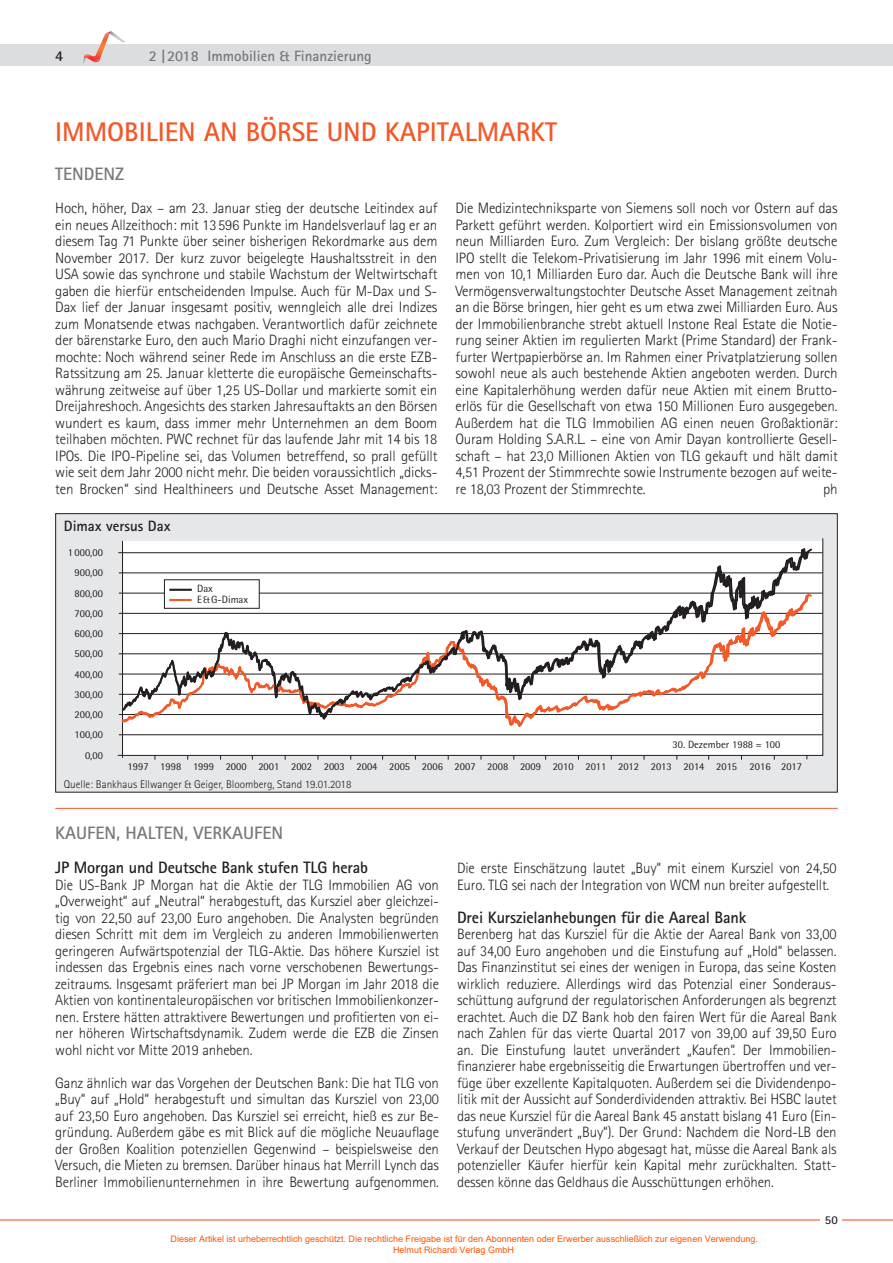
<style>
.page{position:relative;width:893px;height:1263px;background:#fff}
.page>*{position:absolute;margin:0;border:0;box-sizing:border-box;transform-origin:0 0}
.t1{font:700 27px "Rotis Sans Serif";color:#f15929}
.t2{font:700 18px "Rotis Sans Serif";color:#76787b}
.t3{font:700 16.5px "Rotis Sans Serif";letter-spacing:-.01em;color:#231f20}
.t4{font:300 15px/16.5px "Rotis Sans Serif";letter-spacing:-.01em;color:#231f20;text-align:justify}
.t5{font:700 15px "Rotis Sans Serif";color:#76787b}
.t6{font:700 15px "Rotis Sans Serif";color:#231f20}
.t7{font:700 12px "Rotis Sans Serif";color:#231f20}
.t8{font:300 11.25px "Rotis Sans Serif";color:#231f20}
.t9{font:10.5px/11.4px "Rotis Semi Sans";color:#231f20}
.t10{font:9px/10.8px "Arial";color:#ff5400}
</style>
<div class="page">
<div style="left:0;top:45px;width:893px;height:21px;background:#dcdddf"></div>
<svg style="left:83px;top:31px;width:43px;height:33px"></svg>
<hr style="left:0;top:1219px;width:893px;height:1px;background:#f15929">
<div style="left:821px;top:1214px;width:21px;height:13px;background:#fff"></div>
<hr style="left:55px;top:808px;width:783px;height:1px;background:#f15929">
<div style="left:56px;top:514px;width:781px;height:278px;background:#e6e7e9"></div>
<div style="left:123px;top:541px;width:699px;height:214px;background:#fff"></div>
<hr style="left:119px;top:572px;width:704px;height:1px;background:#231f20">
<hr style="left:119px;top:734px;width:704px;height:1px;background:#231f20">
<hr style="left:119px;top:714px;width:704px;height:1px;background:#231f20">
<hr style="left:119px;top:694px;width:704px;height:1px;background:#231f20">
<hr style="left:119px;top:674px;width:704px;height:1px;background:#231f20">
<hr style="left:119px;top:653px;width:704px;height:1px;background:#231f20">
<hr style="left:119px;top:633px;width:704px;height:1px;background:#231f20">
<hr style="left:119px;top:613px;width:704px;height:1px;background:#231f20">
<hr style="left:119px;top:593px;width:704px;height:1px;background:#231f20">
<hr style="left:119px;top:552px;width:703px;height:1px;background:#231f20">
<hr style="left:822px;top:539px;width:1px;height:216px;background:#231f20">
<hr style="left:123px;top:755px;width:699px;height:1px;background:#231f20">
<hr style="left:122px;top:541px;width:1px;height:214px;background:#231f20">
<svg style="left:120px;top:540px;width:694px;height:188px"></svg>
<p class="t6" style="left:55px;top:46px;width:10px">4</p>
<p class="t5" style="left:149px;top:46px;width:224px">2 |2018 Immobilien &amp; Finanzierung</p>
<h1 class="t1" style="left:55px;top:115px;width:503px">IMMOBILIEN AN BÖRSE UND KAPITALMARKT</h1>
<p class="t2" style="left:55px;top:163px;width:70px">TENDENZ</p>
<p class="t4" style="left:55px;top:200px;width:384px">Hoch, höher, Dax – am 23. Januar stieg der deutsche Leitindex auf ein neues Allzeithoch: mit 13596 Punkte im Handelsverlauf lag er an diesem Tag 71 Punkte über seiner bisherigen Rekordmarke aus dem November 2017. Der kurz zuvor beigelegte Haushaltsstreit in den USA sowie das synchrone und stabile Wachstum der Weltwirtschaft gaben die hierfür entscheidenden Impulse. Auch für M-Dax und S-Dax lief der Januar insgesamt positiv, wenngleich alle drei Indizes zum Monatsende etwas nachgaben. Verantwortlich dafür zeichnete der bärenstarke Euro, den auch Mario Draghi nicht einzufangen ver&shy;mochte: Noch während seiner Rede im Anschluss an die erste EZB-Ratssitzung am 25. Januar kletterte die europäische Gemeinschafts&shy;währung zeitweise auf über 1,25 US-Dollar und markierte somit ein Dreijahreshoch. Angesichts des starken Jahresauftakts an den Börsen wundert es kaum, dass immer mehr Unternehmen an dem Boom teilhaben möchten. PWC rechnet für das laufende Jahr mit 14 bis 18<br>IPOs. Die IPO-Pipeline sei, das Volumen betreffend, so prall gefüllt wie seit dem Jahr 2000 nicht mehr. Die beiden voraussichtlich „dicks&shy;ten Brocken“ sind Healthineers und Deutsche Asset Management:</p>
<p class="t4" style="left:455px;top:200px;width:384px">Die Medizintechniksparte von Siemens soll noch vor Ostern auf das Parkett geführt werden. Kolportiert wird ein Emissionsvolumen von neun Milliarden Euro. Zum Vergleich: Der bislang größte deutsche IPO stellt die Telekom-Privatisierung im Jahr 1996 mit einem Volu&shy;men von 10,1 Milliarden Euro dar. Auch die Deutsche Bank will ihre Vermögensverwaltungstochter Deutsche Asset Management zeitnah an die Börse bringen, hier geht es um etwa zwei Milliarden Euro. Aus der Immobilienbranche strebt aktuell Instone Real Estate die Notie&shy;rung seiner Aktien im regulierten Markt (Prime Standard) der Frank&shy;furter Wertpapierbörse an. Im Rahmen einer Privatplatzierung sollen sowohl neue als auch bestehende Aktien angeboten werden. Durch eine Kapitalerhöhung werden dafür neue Aktien mit einem Brutto&shy;erlös für die Gesellschaft von etwa 150 Millionen Euro ausgegeben.<br>Außerdem hat die TLG Immobilien AG einen neuen Großaktionär:<br>Ouram Holding S.A.R.L. – eine von Amir Dayan kontrollierte Gesell&shy;schaft – hat 23,0 Millionen Aktien von TLG gekauft und hält damit 4,51 Prozent der Stimmrechte sowie Instrumente bezogen auf weite&shy;re 18,03 Prozent der Stimmrechte.</p>
<p class="t4" style="left:823px;top:480px;width:16px">ph</p>
<p class="t6" style="left:64px;top:516px;width:108px">Dimax versus Dax</p>
<p class="t9" style="left:68px;top:547px;width:36px">1000,00</p>
<p class="t9" style="left:74px;top:567px;width:30px">900,00</p>
<p class="t9" style="left:74px;top:587px;width:30px">800,00</p>
<p class="t9" style="left:74px;top:607px;width:30px">700,00</p>
<p class="t9" style="left:74px;top:628px;width:30px">600,00</p>
<p class="t9" style="left:74px;top:648px;width:30px">500,00</p>
<p class="t9" style="left:74px;top:668px;width:30px">400,00</p>
<p class="t9" style="left:74px;top:688px;width:30px">300,00</p>
<p class="t9" style="left:74px;top:709px;width:30px">200,00</p>
<p class="t9" style="left:74px;top:729px;width:30px">100,00</p>
<p class="t9" style="left:85px;top:749px;width:19px">0,00</p>
<p class="t9" style="left:197px;top:582px;width:52px">Dax<br>E &amp; G-Dimax</p>
<p class="t9" style="left:673px;top:738px;width:109px">30. Dezember 1988 = 100</p>
<p class="t9" style="left:128px;top:760px;width:676px">1997 1998 1999 2000 2001 2002 2003 2004 2005 2006 2007 2008 2009 2010 2011 2012 2013 2014 2015 2016 2017</p>
<p class="t8" style="left:64px;top:777px;width:289px">Quelle: Bankhaus Ellwanger &amp; Geiger, Bloomberg, Stand 19.01.2018</p>
<p class="t2" style="left:55px;top:822px;width:229px">KAUFEN, HALTEN, VERKAUFEN</p>
<p class="t3" style="left:55px;top:857px;width:314px">JP Morgan und Deutsche Bank stufen TLG herab</p>
<p class="t4" style="left:55px;top:876px;width:385px">Die US-Bank JP Morgan hat die Aktie der TLG Immobilien AG von „Overweight“ auf „Neutral“ herabgestuft, das Kursziel aber gleichzei&shy;tig von 22,50 auf 23,00 Euro angehoben. Die Analysten begründen diesen Schritt mit dem im Vergleich zu anderen Immobilienwerten geringeren Aufwärtspotenzial der TLG-Aktie. Das höhere Kursziel ist indessen das Ergebnis eines nach vorne verschobenen Bewertungs&shy;zeitraums. Insgesamt präferiert man bei JP Morgan im Jahr 2018 die Aktien von kontinentaleuropäischen vor britischen Immobilienkonzer&shy;nen. Erstere hätten attraktivere Bewertungen und profitierten von ei&shy;ner höheren Wirtschaftsdynamik. Zudem werde die EZB die Zinsen wohl nicht vor Mitte 2019 anheben.</p>
<p class="t4" style="left:55px;top:1074px;width:385px">Ganz ähnlich war das Vorgehen der Deutschen Bank: Die hat TLG von „Buy“ auf „Hold“ herabgestuft und simultan das Kursziel von 23,00 auf 23,50 Euro angehoben. Das Kursziel sei erreicht, hieß es zur Be&shy;gründung. Außerdem gäbe es mit Blick auf die mögliche Neuauflage der Großen Koalition potenziellen Gegenwind – beispielsweise den Versuch, die Mieten zu bremsen. Darüber hinaus hat Merrill Lynch das Berliner Immobilienunternehmen in ihre Bewertung aufgenommen.</p>
<p class="t4" style="left:457px;top:860px;width:381px">Die erste Einschätzung lautet „Buy“ mit einem Kursziel von 24,50<br>Euro. TLG sei nach der Integration von WCM nun breiter aufgestellt.</p>
<p class="t3" style="left:457px;top:907px;width:291px">Drei Kurszielanhebungen für die Aareal Bank</p>
<p class="t4" style="left:457px;top:926px;width:381px">Berenberg hat das Kursziel für die Aktie der Aareal Bank von 33,00 auf 34,00 Euro angehoben und die Einstufung auf „Hold“ belassen.<br>Das Finanzinstitut sei eines der wenigen in Europa, das seine Kosten wirklich reduziere. Allerdings wird das Potenzial einer Sonderaus&shy;schüttung aufgrund der regulatorischen Anforderungen als begrenzt erachtet. Auch die DZ Bank hob den fairen Wert für die Aareal Bank nach Zahlen für das vierte Quartal 2017 von 39,00 auf 39,50 Euro an. Die Einstufung lautet unverändert „Kaufen“. Der Immobilien&shy;finanzierer habe ergebnisseitig die Erwartungen übertroffen und ver&shy;füge über exzellente Kapitalquoten. Außerdem sei die Dividendenpo&shy;litik mit der Aussicht auf Sonderdividenden attraktiv. Bei HSBC lautet das neue Kursziel für die Aareal Bank 45 anstatt bislang 41 Euro (Ein&shy;stufung unverändert „Buy“). Der Grund: Nachdem die Nord-LB den Verkauf der Deutschen Hypo abgesagt hat, müsse die Aareal Bank als potenzieller Käufer hierfür kein Kapital mehr zurückhalten. Statt&shy;dessen könne das Geldhaus die Ausschüttungen erhöhen.</p>
<p class="t7" style="left:825px;top:1212px;width:14px">50</p>
<p class="t10" style="left:393px;top:1233px;width:366px;text-indent:-223px">Dieser Artikel ist urheberrechtlich geschützt. Die rechtliche Freigabe ist für den Abonnenten oder Erwerber ausschließlich zur eigenen Verwendung.<br>Helmut Richardi Verlag GmbH</p>
</div>
